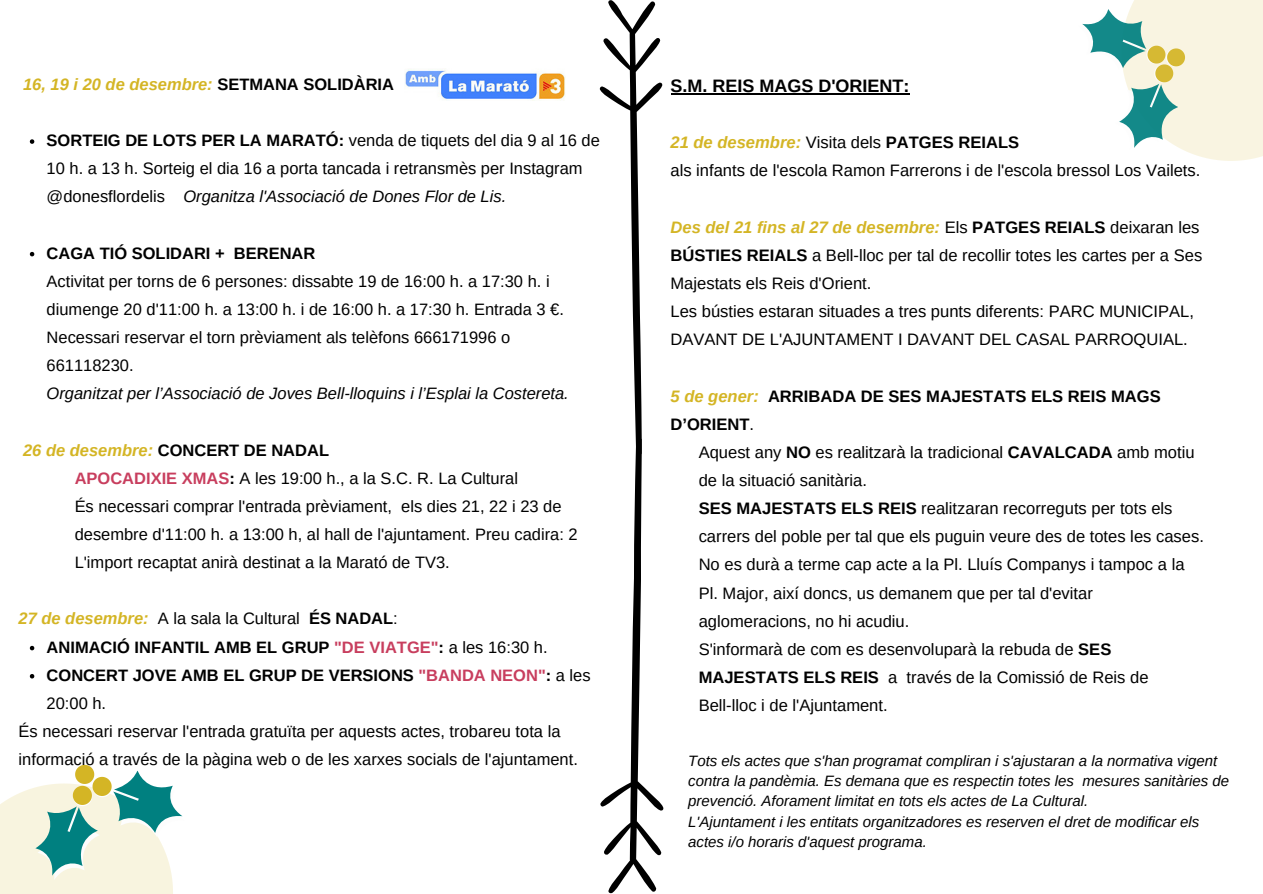
<style>
.page{position:relative;width:1263px;height:894px;background:#fff}
.page>*{position:absolute;margin:0;border:0;box-sizing:border-box;transform-origin:0 0}
.t1{font:700 18px "Arimo";color:#000}
.t2{font:16.5px/28px "Arimo";color:#000}
.t3{font:700 16.5px/28px "Arimo";color:#000}
.t4{font:italic 700 16.5px "Arimo";color:#d4b525}
.t5{font:italic 16.5px "Arimo";color:#000}
.t6{font:italic 15px "Arimo";color:#000}
.s1{font-style:normal;color:#000}
.s2{font-weight:700}
.s3{font-style:italic}
.s4{font-style:italic;color:#d4b525}
.s5{font-weight:700;color:#c83e5e}
.s6{font-weight:700;font-style:italic;color:#d4b525}
.s7{color:#c83e5e}
.s8{font-weight:400}
.s9{font-weight:400;font-style:normal;color:#000}
</style>
<div class="page">
<svg style="left:599px;top:0;width:65px;height:893px"></svg>
<svg style="left:1082px;top:0;width:181px;height:161px"></svg>
<svg style="left:0;top:764px;width:183px;height:129px"></svg>
<svg style="left:30px;top:139px;width:4px;height:5px"></svg>
<svg style="left:30px;top:252px;width:4px;height:4px"></svg>
<svg style="left:30px;top:645px;width:4px;height:5px"></svg>
<svg style="left:30px;top:674px;width:4px;height:4px"></svg>
<img style="left:405px;top:69px;width:160px;height:32px">
<hr style="left:670px;top:93px;width:37px;height:1px;background:#000">
<hr style="left:712px;top:93px;width:198px;height:1px;background:#000">
<p class="t4" style="left:23px;top:75px;width:372px">16, 19 i 20 de desembre: <span class="s1">SETMANA SOLIDÀRIA</span></p>
<p class="t2" style="left:47px;top:126px;width:555px"><span class="s2">SORTEIG DE LOTS PER LA MARATÓ:</span> venda de tiquets del dia 9 al 16 de<br>10 h. a 13 h. Sorteig el dia 16 a porta tancada i retransmès per Instagram @donesflordelis <span class="s3">Organitza l'Associació de Dones Flor de Lis.</span></p>
<p class="t3" style="left:47px;top:239px;width:270px">CAGA TIÓ SOLIDARI + BERENAR</p>
<p class="t2" style="left:47px;top:267px;width:519px">Activitat per torns de 6 persones: dissabte 19 de 16:00 h. a 17:30 h. i diumenge 20 d'11:00 h. a 13:00 h. i de 16:00 h. a 17:30 h. Entrada 3 €.<br>Necessari reservar el torn prèviament als telèfons 666171996 o 661118230.</p>
<p class="t5" style="left:47px;top:384px;width:524px">Organitzat per l’Associació de Joves Bell-lloquins i l’Esplai la Costereta.</p>
<p class="t3" style="left:23px;top:435px;width:307px"><span class="s4">26 de desembre:</span> CONCERT DE NADAL</p>
<p class="t2" style="left:75px;top:464px;width:445px"><span class="s5">APOCADIXIE XMAS</span><span class="s2">:</span> A les 19:00 h., a la S.C. R. La Cultural</p>
<p class="t2" style="left:75px;top:492px;width:504px">És necessari comprar l'entrada prèviament, els dies 21, 22 i 23 de desembre d'11:00 h. a 13:00 h, al hall de l'ajuntament. Preu cadira: 2<br>L'import recaptat anirà destinat a la Marató de TV3.</p>
<p class="t2" style="left:19px;top:604px;width:381px"><span class="s6">27 de desembre:</span> A la sala la Cultural <span class="s2">ÉS NADAL</span>:</p>
<p class="t3" style="left:47px;top:632px;width:502px">ANIMACIÓ INFANTIL AMB EL GRUP <span class="s7">"DE VIATGE"</span>: <span class="s8">a les 16:30 h.</span></p>
<p class="t3" style="left:47px;top:660px;width:546px">CONCERT JOVE AMB EL GRUP DE VERSIONS <span class="s7">"BANDA NEON"</span>: <span class="s8">a les<br>20:00 h.</span></p>
<p class="t2" style="left:19px;top:717px;width:561px">És necessari reservar l'entrada gratuïta per aquests actes, trobareu tota la informació a través de la pàgina web o de les xarxes socials de l'ajuntament.</p>
<p class="t1" style="left:670px;top:76px;width:241px">S.M. REIS MAGS D'ORIENT:</p>
<p class="t4" style="left:670px;top:133px;width:350px">21 de desembre: <span class="s9">Visita dels</span> <span class="s1">PATGES REIALS</span></p>
<p class="t2" style="left:670px;top:157px;width:531px">als infants de l'escola Ramon Farrerons i de l'escola bressol Los Vailets.</p>
<p class="t4" style="left:670px;top:218px;width:530px">Des del 21 fins al 27 de desembre: <span class="s9">Els</span> <span class="s1">PATGES REIALS</span> <span class="s9">deixaran les</span></p>
<p class="t2" style="left:670px;top:241px;width:533px"><span class="s2">BÚSTIES REIALS</span> a Bell-lloc per tal de recollir totes les cartes per a Ses</p>
<p class="t2" style="left:670px;top:269px;width:202px">Majestats els Reis d'Orient.</p>
<p class="t2" style="left:670px;top:297px;width:525px">Les bústies estaran situades a tres punts diferents: PARC MUNICIPAL,</p>
<p class="t2" style="left:670px;top:325px;width:519px">DAVANT DE L'AJUNTAMENT I DAVANT DEL CASAL PARROQUIAL.</p>
<p class="t3" style="left:670px;top:381px;width:492px"><span class="s4">5 de gener:</span> ARRIBADA DE SES MAJESTATS ELS REIS MAGS</p>
<p class="t3" style="left:670px;top:410px;width:85px">D’ORIENT<span class="s8">.</span></p>
<p class="t2" style="left:699px;top:438px;width:497px">Aquest any <span class="s2">NO</span> es realitzarà la tradicional <span class="s2">CAVALCADA</span> amb motiu</p>
<p class="t2" style="left:699px;top:466px;width:170px">de la situació sanitària.</p>
<p class="t2" style="left:699px;top:494px;width:475px"><span class="s2">SES MAJESTATS ELS REIS</span> realitzaran recorreguts per tots els</p>
<p class="t2" style="left:699px;top:522px;width:507px">carrers del poble per tal que els puguin veure des de totes les cases.</p>
<p class="t2" style="left:699px;top:550px;width:487px">No es durà a terme cap acte a la Pl. Lluís Companys i tampoc a la</p>
<p class="t2" style="left:699px;top:578px;width:396px">Pl. Major, així doncs, us demanem que per tal d'evitar</p>
<p class="t2" style="left:699px;top:606px;width:212px">aglomeracions, no hi acudiu.</p>
<p class="t2" style="left:699px;top:635px;width:414px">S'informarà de com es desenvoluparà la rebuda de <span class="s2">SES</span></p>
<p class="t2" style="left:699px;top:663px;width:451px"><span class="s2">MAJESTATS ELS REIS</span> a través de la Comissió de Reis de</p>
<p class="t2" style="left:699px;top:691px;width:191px">Bell-lloc i de l'Ajuntament.</p>
<p class="t6" style="left:688px;top:752px;width:530px">Tots els actes que s'han programat compliran i s'ajustaran a la normativa vigent</p>
<p class="t6" style="left:688px;top:772px;width:542px">contra la pandèmia. Es demana que es respectin totes les mesures sanitàries de</p>
<p class="t6" style="left:688px;top:792px;width:401px">prevenció. Aforament limitat en tots els actes de La Cultural.</p>
<p class="t6" style="left:688px;top:812px;width:513px">L'Ajuntament i les entitats organitzadores es reserven el dret de modificar els</p>
<p class="t6" style="left:688px;top:833px;width:240px">actes i/o horaris d'aquest programa.</p>
</div>
